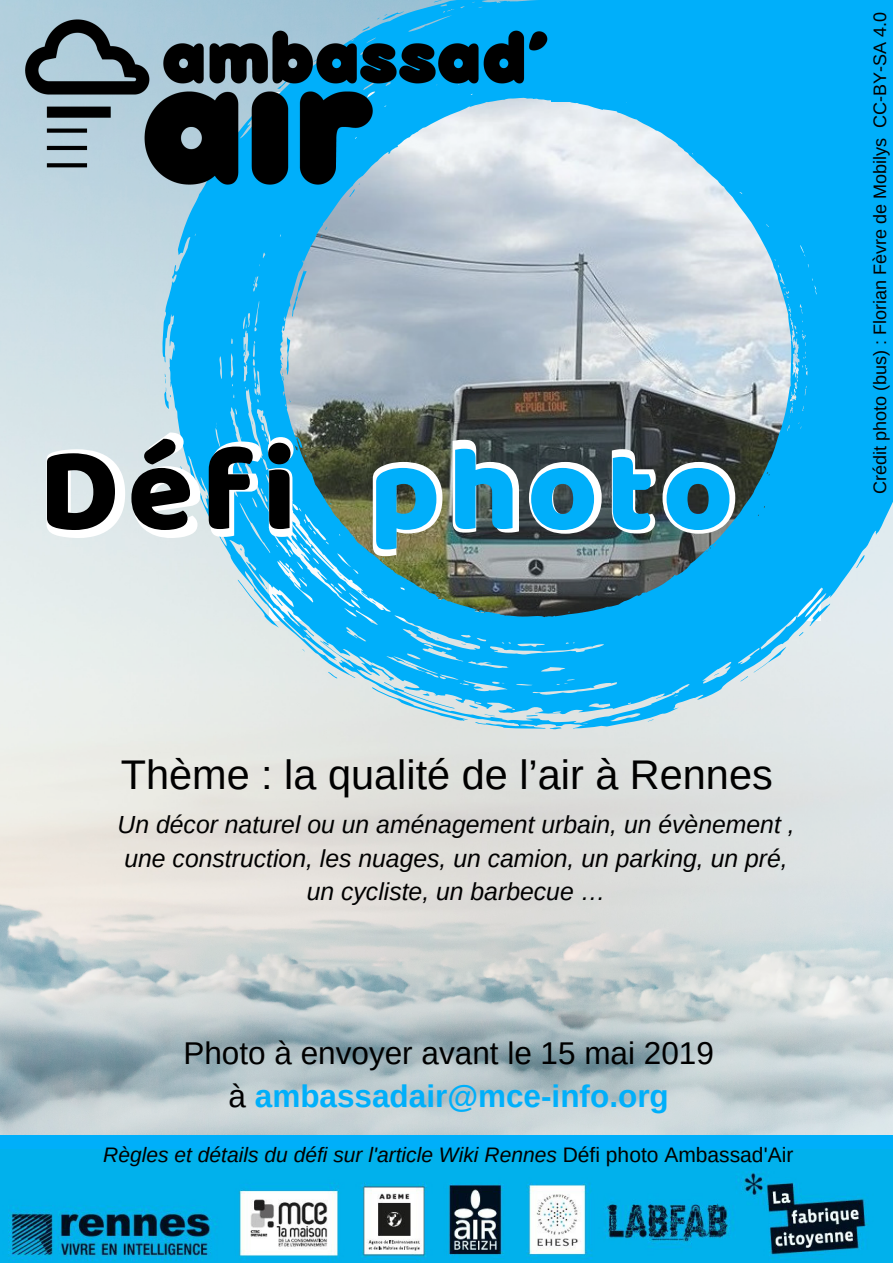
<style>
.page{position:relative;width:893px;height:1263px;background:#fff}
.page>*{position:absolute;margin:0;border:0;box-sizing:border-box;transform-origin:0 0}
.t1{font:138.82px "Baloo Thambi";letter-spacing:-.01em;color:#fff}
.t2{font:41.47px "Arimo";color:#000}
.t3{font:31.5px/42.8px "Arimo";color:#000;text-align:center}
.t4{font:italic 24.75px/33.6px "Arimo";color:#000;text-align:center}
.t5{font:italic 21px "Arimo";color:#000}
.t6{font:18px "Arimo";color:#000}
.s1{font-size:120.07px;color:#000}
.s2{font-weight:700;color:#00affa}
.s3{font-style:normal}
</style>
<div class="page">
<img style="left:0;top:0;width:893px;height:1135px">
<svg style="left:145px;top:101px;width:748px;height:648px;background:#6eafca"></svg>
<svg style="left:281px;top:336px;width:11px;height:39px"></svg>
<svg style="left:808px;top:603px;width:23px;height:23px"></svg>
<svg style="left:328px;top:671px;width:9px;height:8px"></svg>
<svg style="left:484px;top:714px;width:11px;height:3px"></svg>
<svg style="left:372px;top:678px;width:106px;height:47px;background:#93d1e9"></svg>
<svg style="left:238px;top:574px;width:55px;height:56px;background:#93d6f1"></svg>
<svg style="left:426px;top:631px;width:5px;height:3px"></svg>
<img style="left:10px;top:0;width:548px;height:203px">
<div style="left:0;top:1135px;width:893px;height:128px;background:#00affa"></div>
<img style="left:0;top:1149px;width:893px;height:114px">
<div style="left:551px;top:0;width:342px;height:101px;background:#00affa"></div>
<img style="left:784px;top:245px;width:109px;height:1px">
<div style="left:784px;top:82px;width:109px;height:163px;background:#00affa"></div>
<h1 class="t1" style="left:38px;top:386px;width:703px">D<span class="s1">éf</span>i photo</h1>
<p class="t6" style="left:870px;top:494px;width:483px;rotate:-90deg">Crédit photo (bus) : Florian Fèvre de Mobilys CC-BY-SA 4.0</p>
<h2 class="t2" style="left:121px;top:752px;width:653px">Thème : la qualité de l’air à Rennes</h2>
<p class="t4" style="left:118px;top:808px;width:678px">Un décor naturel ou un aménagement urbain, un évènement , une construction, les nuages, un camion, un parking, un pré, un cycliste, un barbecue …</p>
<p class="t3" style="left:183px;top:1032px;width:532px">Photo à envoyer avant le 15 mai 2019 à <span class="s2">ambassadair@mce-info.org</span></p>
<p class="t5" style="left:103px;top:1143px;width:691px">Règles et détails du défi sur l'article Wiki Rennes <span class="s3">Défi photo Ambassad'Air</span></p>
</div>
